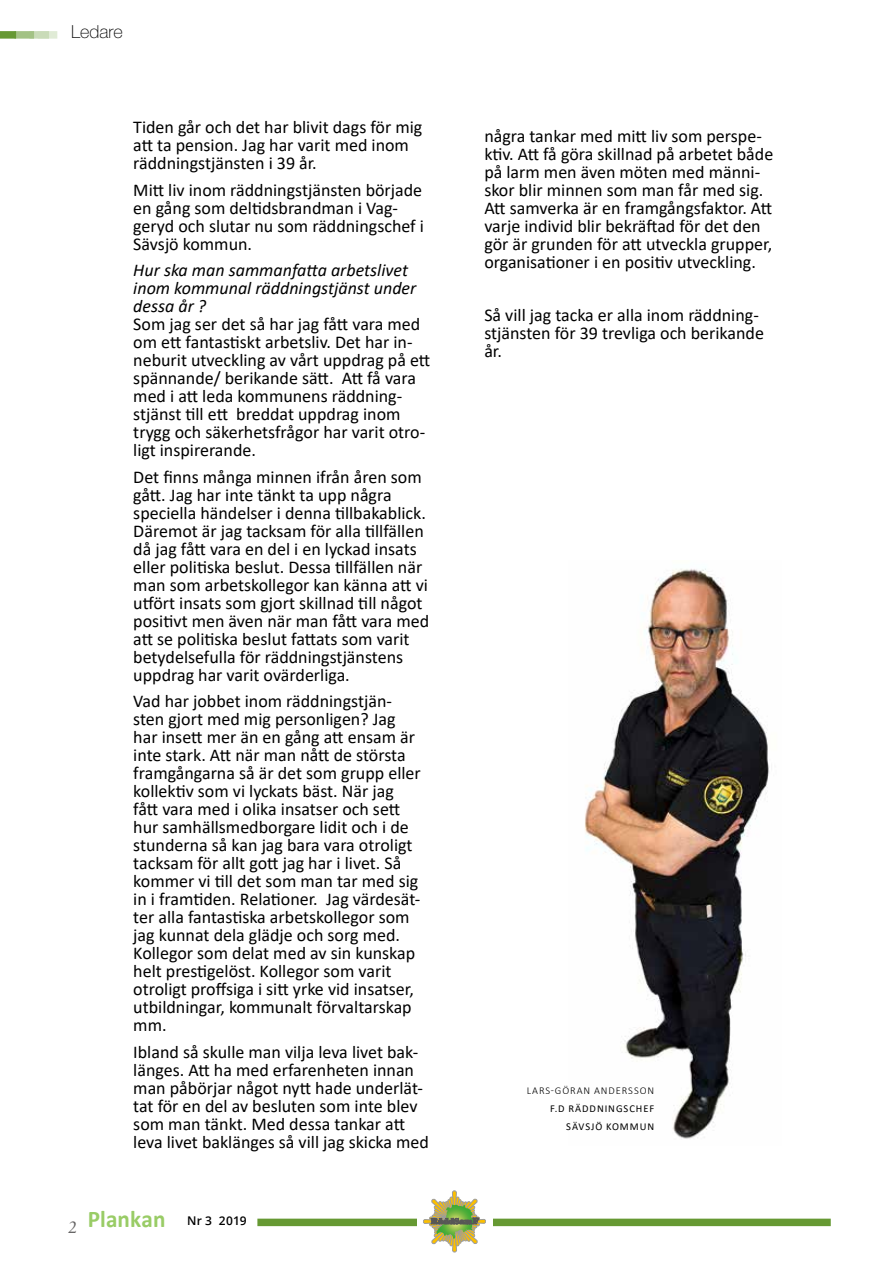
<style>
.page{position:relative;width:893px;height:1263px;background:#fff}
.page>*{position:absolute;margin:0;border:0;box-sizing:border-box;transform-origin:0 0}
.t1{font:700 24px "Calibri";letter-spacing:.005em;color:#9c6}
.t2{font:18px/18px "Calibri";color:#000}
.t3{font:italic 18px/18px "Calibri";color:#000}
.t4{font:100 18px "Helvetica Neue";color:#000}
.t5{font:10.5px/18px "Calibri";letter-spacing:.09em;color:#000;text-align:right}
.t6{font:300 10.5px "Calibri";letter-spacing:.09em;color:#000}
.s1{font-family:"Open Sans";font-weight:600;font-size:12px;color:#000}
</style>
<div class="page">
<div style="left:257px;top:1218px;width:574px;height:8px;background:#693"></div>
<div style="left:38px;top:31px;width:19px;height:8px;background:#e0ebd6"></div>
<div style="left:29px;top:31px;width:20px;height:8px;background:#c9dbb8"></div>
<div style="left:14px;top:31px;width:20px;height:8px;background:#a3c285"></div>
<div style="left:0;top:31px;width:16px;height:8px;background:#693"></div>
<div style="left:423px;top:1219px;width:32px;height:4px;border:1px solid #9d9d9c;border-radius:2px"></div>
<hr style="left:453px;top:1221px;width:4px;height:31px;background:#fcbf00;border-radius:2px">
<div style="left:452px;top:1221px;width:5px;height:31px;border:1px solid #9d9d9c;border-radius:2px"></div>
<div style="left:454px;top:1219px;width:32px;height:4px;border:1px solid #9d9d9c;border-radius:2px"></div>
<hr style="left:452px;top:1191px;width:4px;height:30px;background:#fcbf00;border-radius:2px">
<div style="left:452px;top:1191px;width:5px;height:30px;border:1px solid #9d9d9c;border-radius:2px"></div>
<svg style="left:429px;top:1197px;width:51px;height:49px"></svg>
<img style="left:585px;top:568px;width:184px;height:571px">
<p class="t4" style="left:71px;top:21px;width:53px">Ledare</p>
<p class="t2" style="left:133px;top:118px;width:291px">Tiden går och det har blivit dags för mig att ta pension. Jag har varit med inom räddningstjänsten i 39 år.</p>
<p class="t2" style="left:133px;top:180px;width:292px">Mitt liv inom räddningstjänsten började en gång som deltidsbrandman i Vag&shy;geryd och slutar nu som räddningschef i<br>Sävsjö kommun.</p>
<p class="t3" style="left:133px;top:261px;width:285px">Hur ska man sammanfatta arbetslivet inom kommunal räddningstjänst under dessa år ?</p>
<p class="t2" style="left:133px;top:315px;width:298px">Som jag ser det så har jag fått vara med om ett fantastiskt arbetsliv. Det har in&shy;neburit utveckling av vårt uppdrag på ett spännande/ berikande sätt. Att få vara med i att leda kommunens räddning&shy;stjänst till ett breddat uppdrag inom trygg och säkerhetsfrågor har varit otro&shy;ligt inspirerande.</p>
<p class="t2" style="left:133px;top:467px;width:298px">Det finns många minnen ifrån åren som gått. Jag har inte tänkt ta upp några speciella händelser i denna tillbakablick.<br>Däremot är jag tacksam för alla tillfällen då jag fått vara en del i en lyckad insats eller politiska beslut. Dessa tillfällen när man som arbetskollegor kan känna att vi utfört insats som gjort skillnad till något positivt men även när man fått vara med att se politiska beslut fattats som varit betydelsefulla för räddningstjänstens uppdrag har varit ovärderliga.</p>
<p class="t2" style="left:133px;top:692px;width:289px">Vad har jobbet inom räddningstjän&shy;sten gjort med mig personligen? Jag har insett mer än en gång att ensam är inte stark. Att när man nått de största framgångarna så är det som grupp eller kollektiv som vi lyckats bäst. När jag fått vara med i olika insatser och sett hur samhällsmedborgare lidit och i de stunderna så kan jag bara vara otroligt tacksam för allt gott jag har i livet. Så kommer vi till det som man tar med sig in i framtiden. Relationer. Jag värdesät&shy;ter alla fantastiska arbetskollegor som jag kunnat dela glädje och sorg med.<br>Kollegor som delat med av sin kunskap helt prestigelöst. Kollegor som varit otroligt proffsiga i sitt yrke vid insatser, utbildningar, kommunalt förvaltarskap mm.</p>
<p class="t2" style="left:133px;top:1042px;width:297px">Ibland så skulle man vilja leva livet bak&shy;länges. Att ha med erfarenheten innan man påbörjar något nytt hade underlät&shy;tat för en del av besluten som inte blev som man tänkt. Med dessa tankar att leva livet baklänges så vill jag skicka med</p>
<h1 class="t1" style="left:68px;top:1202px;width:180px"><sub>2</sub> Plankan <span class="s1">Nr 3 2019</span></h1>
<p class="t2" style="left:484px;top:127px;width:290px">några tankar med mitt liv som perspe&shy;ktiv. Att få göra skillnad på arbetet både på larm men även möten med männi&shy;skor blir minnen som man får med sig.<br>Att samverka är en framgångsfaktor. Att varje individ blir bekräftad för det den gör är grunden för att utveckla grupper, organisationer i en positiv utveckling.</p>
<p class="t2" style="left:484px;top:306px;width:281px">Så vill jag tacka er alla inom räddning&shy;stjänsten för 39 trevliga och berikande år.</p>
<p class="t6" style="left:527px;top:1084px;width:129px">LARS-GÖRAN ANDERSSON</p>
<p class="t5" style="left:550px;top:1099px;width:105px">F.D RÄDDNINGSCHEF<br>SÄVSJÖ KOMMUN</p>
</div>
